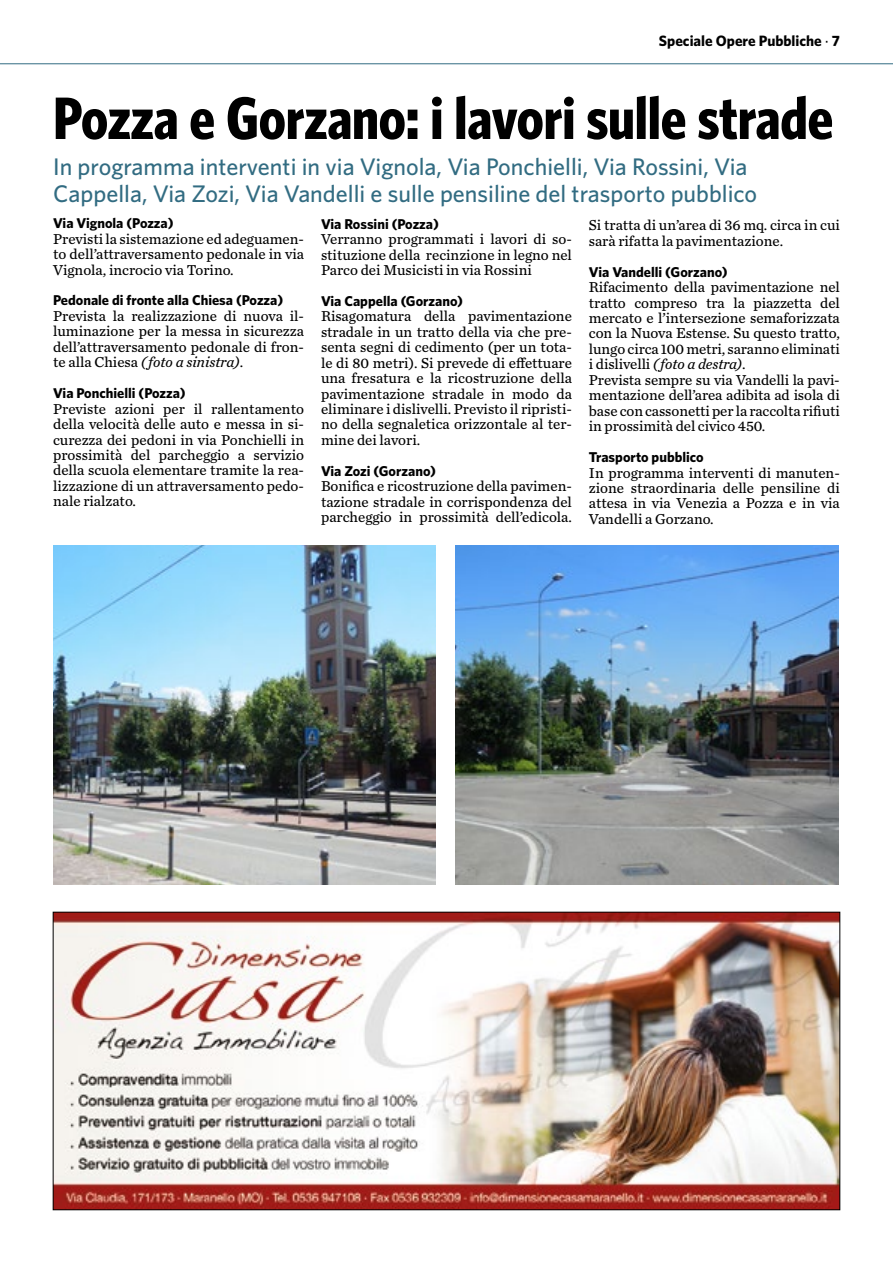
<style>
.page{position:relative;width:893px;height:1263px;background:#fff}
.page>*{position:absolute;margin:0;border:0;box-sizing:border-box;transform-origin:0 0}
.t1{font:700 60px "Whitney Condensed";color:#000}
.t2{font:500 24px/27px "Whitney";color:#326c82}
.t3{font:15px/15.5px "Chronicle Text G3";color:#000;text-align:justify}
.t4{font:700 15px "Whitney";color:#000}
.t5{font:700 14.25px "Whitney";color:#000}
.s1{font-weight:500}
.s2{font-style:italic}
</style>
<div class="page">
<hr style="left:0;top:63px;width:893px;height:1px;background:#326c82">
<img style="left:53px;top:545px;width:383px;height:339px">
<img style="left:455px;top:545px;width:383px;height:339px">
<img style="left:55px;top:914px;width:783px;height:294px">
<p class="t4" style="left:659px;top:32px;width:182px">Speciale Opere Pubbliche <span class="s1">·</span> 7</p>
<h1 class="t1" style="left:53px;top:83px;width:782px">Pozza e Gorzano: i lavori sulle strade</h1>
<h2 class="t2" style="left:53px;top:152px;width:706px">In programma interventi in via Vignola, Via Ponchielli, Via Rossini, Via<br>Cappella, Via Zozi, Via Vandelli e sulle pensiline del trasporto pubblico</h2>
<p class="t5" style="left:53px;top:215px;width:122px">Via Vignola (Pozza)</p>
<p class="t3" style="left:53px;top:230px;width:252px">Previsti la sistemazione ed adeguamen&shy;to dell’attraversamento pedonale in via Vignola, incrocio via Torino.</p>
<p class="t5" style="left:53px;top:292px;width:232px">Pedonale di fronte alla Chiesa (Pozza)</p>
<p class="t3" style="left:53px;top:307px;width:252px">Prevista la realizzazione di nuova il&shy;luminazione per la messa in sicurezza dell’attraversamento pedonale di fron&shy;te alla Chiesa <span class="s2">( foto a sinistra)</span>.</p>
<p class="t5" style="left:53px;top:385px;width:134px">Via Ponchielli (Pozza)</p>
<p class="t3" style="left:53px;top:400px;width:252px">Previste azioni per il rallentamento della velocità delle auto e messa in si&shy;curezza dei pedoni in via Ponchielli in prossimità del parcheggio a servizio della scuola elementare tramite la rea&shy;lizzazione di un attraversamento pedo&shy;nale rialzato.</p>
<p class="t5" style="left:321px;top:215px;width:119px">Via Rossini (Pozza)</p>
<p class="t3" style="left:321px;top:230px;width:252px">Verranno programmati i lavori di so&shy;stituzione della recinzione in legno nel Parco dei Musicisti in via Rossini</p>
<p class="t5" style="left:321px;top:292px;width:143px">Via Cappella (Gorzano)</p>
<p class="t3" style="left:321px;top:308px;width:252px">Risagomatura della pavimentazione stradale in un tratto della via che pre&shy;senta segni di cedimento (per un tota&shy;le di 80 metri). Si prevede di effettuare una fresatura e la ricostruzione della pavimentazione stradale in modo da eliminare i dislivelli. Previsto il ripristi&shy;no della segnaletica orizzontale al ter&shy;mine dei lavori.</p>
<p class="t5" style="left:321px;top:462px;width:116px">Via Zozi (Gorzano)</p>
<p class="t3" style="left:321px;top:478px;width:252px">Bonifica e ricostruzione della pavimen&shy;tazione stradale in corrispondenza del parcheggio in prossimità dell’edicola.</p>
<p class="t3" style="left:589px;top:217px;width:252px">Si tratta di un’area di 36 mq. circa in cui sarà rifatta la pavimentazione.</p>
<p class="t5" style="left:589px;top:263px;width:140px">Via Vandelli (Gorzano)</p>
<p class="t3" style="left:589px;top:279px;width:252px;text-align:left">Rifacimento della pavimentazione nel tratto compreso tra la piazzetta del mercato e l’intersezione semaforizzata con la Nuova Estense. Su questo tratto, lungo circa 100 metri, saranno eliminati i dislivelli <span class="s2">( foto a destra)</span>.<br>Prevista sempre su via Vandelli la pavi&shy;mentazione dell’area adibita ad isola di base con cassonetti per la raccolta rifiuti in prossimità del civico 450.</p>
<p class="t5" style="left:589px;top:448px;width:116px">Trasporto pubblico</p>
<p class="t3" style="left:589px;top:464px;width:252px">In programma interventi di manuten&shy;zione straordinaria delle pensiline di attesa in via Venezia a Pozza e in via Vandelli a Gorzano.</p>
</div>
